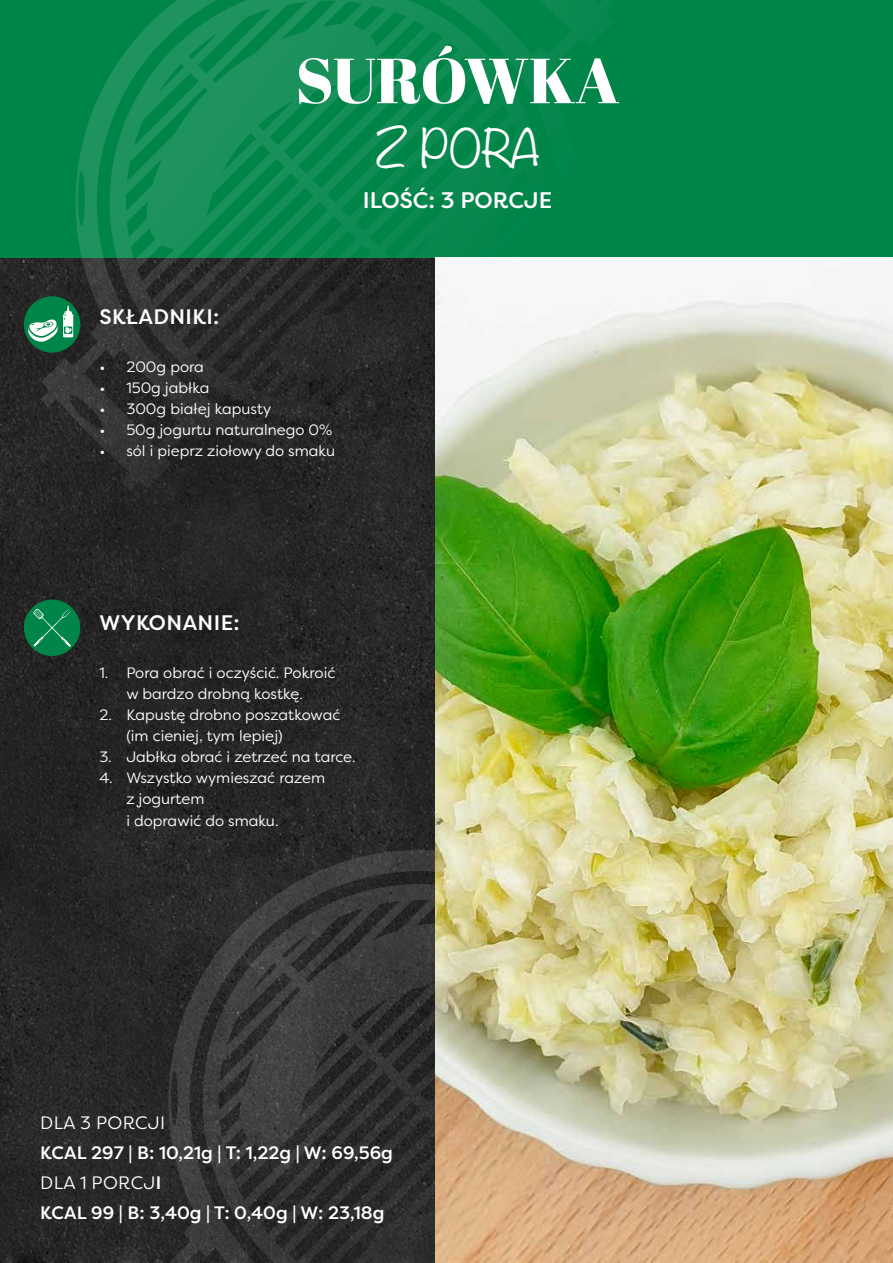
<style>
.page{position:relative;width:893px;height:1263px;background:#fff}
.page>*{position:absolute;margin:0;border:0;box-sizing:border-box;transform-origin:0 0}
.t1{font:63.45px "Abril Fatface";letter-spacing:-.01em;color:#fff}
.t2{font:300 46.2px "Noteworthy";color:#fff}
.t3{font:500 22.5px "Filson Pro";color:#fff}
.t4{font:500 21px "Filson Pro";letter-spacing:.02em;color:#fff}
.t5{font:500 18px/30px "Filson Pro";color:#fff}
.t6{font:18px "Filson Pro";letter-spacing:.02em;color:#fff}
.t7{font:15px/21px "Filson Pro";color:#fff}
.s1{font-weight:400}
</style>
<div class="page">
<img style="left:0;top:257px;width:436px;height:1006px">
<div style="left:0;top:0;width:893px;height:257px;background:#008549"></div>
<svg style="left:40px;top:0;width:541px;height:489px"></svg>
<img style="left:436px;top:257px;width:457px;height:1006px">
<svg style="left:133px;top:814px;width:574px;height:449px;background:#7c755f"></svg>
<div style="left:24px;top:600px;width:56px;height:56px;background:#008549;border-radius:50%"></div>
<svg style="left:33px;top:609px;width:38px;height:38px"></svg>
<div style="left:24px;top:296px;width:56px;height:57px;background:#008549;border-radius:50%"></div>
<svg style="left:28px;top:306px;width:45px;height:37px"></svg>
<h1 class="t1" style="left:296px;top:36px;width:325px">SURÓWKA</h1>
<h2 class="t2" style="left:375px;top:109px;width:166px">Z PORA</h2>
<h3 class="t3" style="left:363px;top:184px;width:191px">ILOŚĆ: 3 PORCJE</h3>
<h3 class="t4" style="left:100px;top:302px;width:121px">SKŁADNIKI:</h3>
<p class="t7" style="left:99px;top:356px;width:106px">• 200g pora</p>
<p class="t7" style="left:99px;top:377px;width:112px">• 150g jabłka</p>
<p class="t7" style="left:99px;top:398px;width:173px">• 300g białej kapusty</p>
<p class="t7" style="left:99px;top:419px;width:235px">• 50g jogurtu naturalnego 0%</p>
<p class="t7" style="left:99px;top:440px;width:237px">• sól i pieprz ziołowy do smaku</p>
<h3 class="t4" style="left:100px;top:608px;width:142px">WYKONANIE:</h3>
<p class="t7" style="left:99px;top:662px;width:237px;text-align:center">1. Pora obrać i oczyścić. Pokroić w bardzo drobną kostkę.</p>
<p class="t7" style="left:126px;top:704px;width:215px;text-indent:-27px">2. Kapustę drobno poszatkować (im cieniej, tym lepiej)</p>
<p class="t7" style="left:99px;top:746px;width:258px">3. Jabłka obrać i zetrzeć na tarce.</p>
<p class="t7" style="left:126px;top:767px;width:200px;text-indent:-27px">4. Wszystko wymieszać razem z jogurtem<br>i doprawić do smaku.</p>
<p class="t6" style="left:40px;top:1111px;width:126px">DLA 3 PORCJI</p>
<p class="t5" style="left:40px;top:1137px;width:354px">KCAL 297 | B: 10,21g | T: 1,22g | W: 69,56g<br><span class="s1">DLA 1 PORCJ</span>I<br>KCAL 99 | B: 3,40g | T: 0,40g | W: 23,18g</p>
</div>
